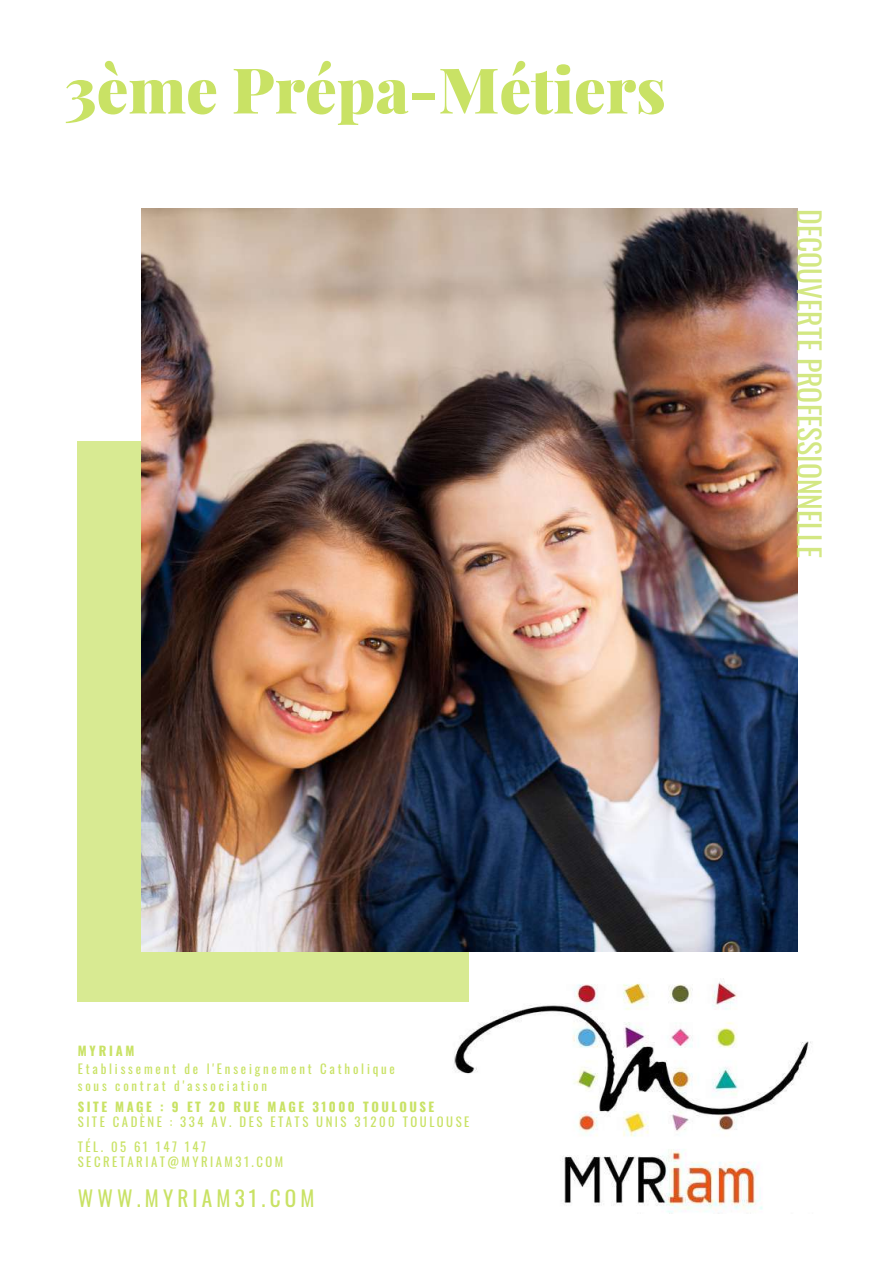
<style>
.page{position:relative;width:894px;height:1264px;background:#fff}
.page>*{position:absolute;margin:0;border:0;box-sizing:border-box;transform-origin:0 0}
.t1{font:900 63px "Playfair Display";color:#c9e265}
.t2{font:29.7px "Oswald";color:#c9e265}
.t3{font:21.3px "Oswald";letter-spacing:.195em;color:#c9e265}
.t4{font:12.75px/25.2px "Oswald";letter-spacing:.195em;color:#c9e265}
.t5{font:12.75px/17.4px "Oswald";letter-spacing:.22em;color:#c9e265}
.t6{font:700 12.75px "Oswald";letter-spacing:.195em;color:#c9e265}
</style>
<div class="page">
<img style="left:447px;top:959px;width:364px;height:253px">
<div style="left:78px;top:441px;width:390px;height:560px;background:#d8ea92"></div>
<img style="left:141px;top:209px;width:656px;height:742px">
<h1 class="t1" style="left:64px;top:45px;width:603px">3ème Prépa-Métiers</h1>
<h2 class="t2" style="left:832px;top:209px;width:350px;rotate:90deg">DECOUVERTE PROFESSIONNELLE</h2>
<p class="t6" style="left:78px;top:1041px;width:58px">MYRIAM</p>
<p class="t5" style="left:78px;top:1059px;width:318px">Etablissement de l'Enseignement Catholique sous contrat d'association</p>
<p class="t6" style="left:78px;top:1096px;width:358px">SITE MAGE : 9 ET 20 RUE MAGE 31000 TOULOUSE</p>
<p class="t4" style="left:78px;top:1108px;width:393px">SITE CADÈNE : 334 AV. DES ETATS UNIS 31200 TOULOUSE<br>TÉL. 05 61 147 147</p>
<p class="t4" style="left:78px;top:1148px;width:207px">SECRETARIAT@MYRIAM31.COM</p>
<h3 class="t3" style="left:78px;top:1181px;width:238px">WWW.MYRIAM31.COM</h3>
</div>
